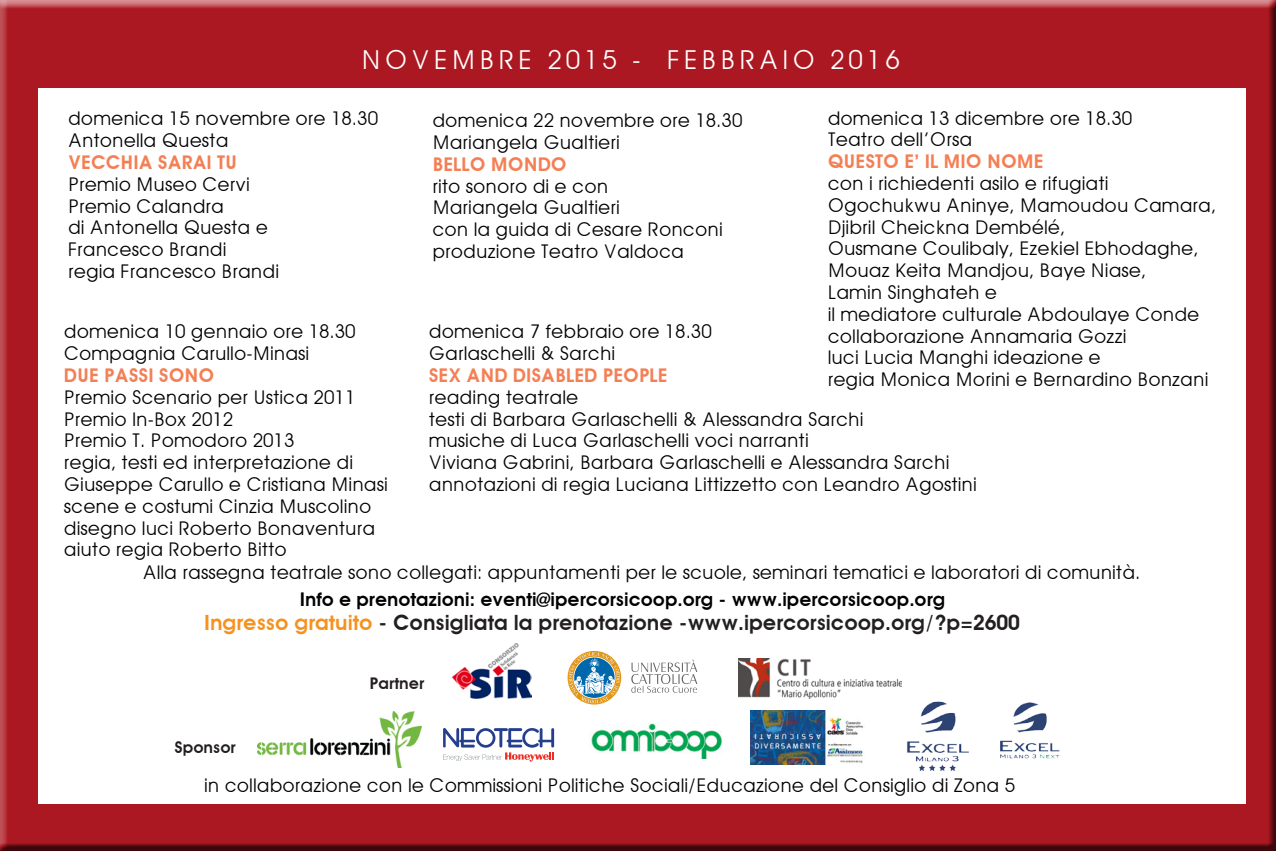
<style>
.page{position:relative;width:1276px;height:851px;background:#fff}
.page>*{position:absolute;margin:0;border:0;box-sizing:border-box;transform-origin:0 0}
.t1{font:26.1px "Avant Garde";letter-spacing:.15em;color:#fff}
.t2{font:600 21px "Avant Garde";color:#231f20}
.t3{font:18.9px "Avant Garde";color:#000}
.t4{font:600 18.9px "Avant Garde";color:#f47f54}
.t5{font:600 18.9px "Avant Garde";color:#000}
.t6{font:600 16.2px "Avant Garde";color:#231f20}
.s1{color:#f6911e}
</style>
<div class="page">
<div style="left:0;top:0;width:1276px;height:850px;background:#231f20;opacity:.75"></div>
<div style="left:38px;top:88px;width:1208px;height:716px;background:#fff"></div>
<svg style="left:443px;top:728px;width:111px;height:33px"></svg>
<img style="left:257px;top:711px;width:164px;height:56px">
<img style="left:591px;top:723px;width:131px;height:35px">
<img style="left:453px;top:643px;width:78px;height:55px">
<img style="left:750px;top:710px;width:114px;height:54px">
<img style="left:907px;top:701px;width:62px;height:70px">
<img style="left:1000px;top:702px;width:60px;height:57px">
<img style="left:738px;top:658px;width:163px;height:40px">
<svg style="left:567px;top:650px;width:54px;height:54px"></svg>
<svg style="left:631px;top:659px;width:66px;height:33px"></svg>
<p class="t1" style="left:361px;top:44px;width:540px">NOVEMBRE 2015 - FEBBRAIO 2016</p>
<p class="t3" style="left:68px;top:107px;width:311px">domenica 15 novembre ore 18.30</p>
<p class="t3" style="left:68px;top:129px;width:162px">Antonella Questa</p>
<p class="t4" style="left:68px;top:151px;width:171px">VECCHIA SARAI TU</p>
<p class="t3" style="left:68px;top:173px;width:183px">Premio Museo Cervi</p>
<p class="t3" style="left:68px;top:194px;width:158px">Premio Calandra</p>
<p class="t3" style="left:68px;top:216px;width:201px">di Antonella Questa e</p>
<p class="t3" style="left:68px;top:238px;width:160px">Francesco Brandi</p>
<p class="t3" style="left:68px;top:260px;width:213px">regia Francesco Brandi</p>
<p class="t3" style="left:64px;top:320px;width:293px">domenica 10 gennaio ore 18.30</p>
<p class="t3" style="left:64px;top:342px;width:247px">Compagnia Carullo-Minasi</p>
<p class="t4" style="left:64px;top:364px;width:152px">DUE PASSI SONO</p>
<p class="t3" style="left:64px;top:385px;width:293px">Premio Scenario per Ustica 2011</p>
<p class="t3" style="left:64px;top:407px;width:171px">Premio In-Box 2012</p>
<p class="t3" style="left:64px;top:429px;width:232px">Premio T. Pomodoro 2013</p>
<p class="t3" style="left:64px;top:451px;width:291px">regia, testi ed interpretazione di</p>
<p class="t3" style="left:64px;top:472px;width:326px">Giuseppe Carullo e Cristiana Minasi</p>
<p class="t3" style="left:64px;top:494px;width:309px">scene e costumi Cinzia Muscolino</p>
<p class="t3" style="left:64px;top:516px;width:313px">disegno luci Roberto Bonaventura</p>
<p class="t3" style="left:64px;top:538px;width:225px">aiuto regia Roberto Bitto</p>
<p class="t3" style="left:827px;top:106px;width:306px">domenica 13 dicembre ore 18.30</p>
<p class="t3" style="left:827px;top:128px;width:146px">Teatro dell’Orsa</p>
<p class="t4" style="left:827px;top:150px;width:217px">QUESTO E’ IL MIO NOME</p>
<p class="t3" style="left:827px;top:172px;width:282px">con i richiedenti asilo e rifugiati</p>
<p class="t3" style="left:827px;top:193px;width:390px">Ogochukwu Aninye, Mamoudou Camara,</p>
<p class="t3" style="left:827px;top:215px;width:239px">Djibril Cheickna Dembélé,</p>
<p class="t3" style="left:827px;top:237px;width:372px">Ousmane Coulibaly, Ezekiel Ebhodaghe,</p>
<p class="t3" style="left:827px;top:259px;width:320px">Mouaz Keita Mandjou, Baye Niase,</p>
<p class="t3" style="left:827px;top:281px;width:171px">Lamin Singhateh e</p>
<p class="t3" style="left:827px;top:302px;width:373px">il mediatore culturale Abdoulaye Conde</p>
<p class="t3" style="left:827px;top:324px;width:300px">collaborazione Annamaria Gozzi</p>
<p class="t3" style="left:827px;top:346px;width:275px">luci Lucia Manghi ideazione e</p>
<p class="t3" style="left:827px;top:368px;width:382px">regia Monica Morini e Bernardino Bonzani</p>
<p class="t3" style="left:432px;top:109px;width:311px">domenica 22 novembre ore 18.30</p>
<p class="t3" style="left:432px;top:131px;width:189px">Mariangela Gualtieri</p>
<p class="t4" style="left:432px;top:153px;width:136px">BELLO MONDO</p>
<p class="t3" style="left:432px;top:174px;width:177px">rito sonoro di e con</p>
<p class="t3" style="left:432px;top:196px;width:189px">Mariangela Gualtieri</p>
<p class="t3" style="left:432px;top:218px;width:292px">con la guida di Cesare Ronconi</p>
<p class="t3" style="left:432px;top:240px;width:253px">produzione Teatro Valdoca</p>
<p class="t3" style="left:429px;top:320px;width:285px">domenica 7 febbraio ore 18.30</p>
<p class="t3" style="left:429px;top:342px;width:188px">Garlaschelli &amp; Sarchi</p>
<p class="t4" style="left:429px;top:364px;width:240px">SEX AND DISABLED PEOPLE</p>
<p class="t3" style="left:429px;top:385px;width:151px">reading teatrale</p>
<p class="t3" style="left:429px;top:407px;width:436px">testi di Barbara Garlaschelli &amp; Alessandra Sarchi</p>
<p class="t3" style="left:429px;top:429px;width:381px">musiche di Luca Garlaschelli voci narranti</p>
<p class="t3" style="left:429px;top:451px;width:522px">Viviana Gabrini, Barbara Garlaschelli e Alessandra Sarchi</p>
<p class="t3" style="left:429px;top:472px;width:549px">annotazioni di regia Luciana Littizzetto con Leandro Agostini</p>
<p class="t3" style="left:143px;top:560px;width:999px">Alla rassegna teatrale sono collegati: appuntamenti per le scuole, seminari tematici e laboratori di comunità.</p>
<p class="t5" style="left:300px;top:588px;width:647px">Info e prenotazioni: eventi@ipercorsicoop.org - www.ipercorsicoop.org</p>
<p class="t2" style="left:204px;top:609px;width:817px"><span class="s1">Ingresso gratuito</span> - Consigliata la prenotazione -www.ipercorsicoop.org/?p=2600</p>
<p class="t6" style="left:174px;top:737px;width:63px">Sponsor</p>
<p class="t6" style="left:370px;top:673px;width:56px">Partner</p>
<p class="t3" style="left:204px;top:773px;width:812px">in collaborazione con le Commissioni Politiche Sociali/Educazione del Consiglio di Zona 5</p>
</div>
